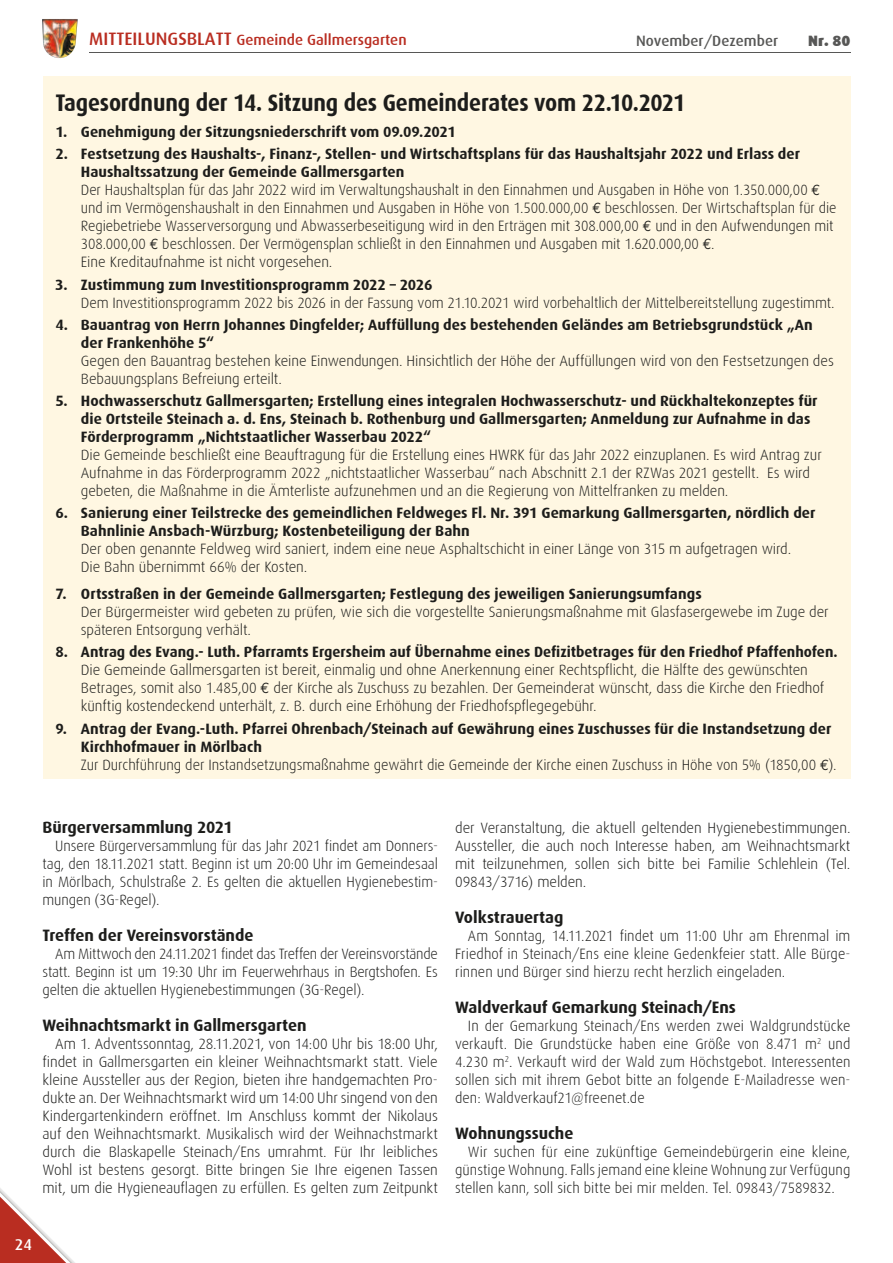
<style>
.page{position:relative;width:893px;height:1263px;background:#fff}
.page>*{position:absolute;margin:0;border:0;box-sizing:border-box;transform-origin:0 0}
.t1{font:700 24px "Dax";letter-spacing:-.01em;color:#1d1d1b;scale:.91 1}
.t2{font:700 16.5px "Dax";letter-spacing:-.005em;color:#1d1d1b}
.t3{font:500 15.75px "Dax";color:#fff}
.t4{font:300 15px/18px "Dax";letter-spacing:-.005em;color:#1d1d1b;text-align:justify}
.t5{font:700 15px/18px "Dax";color:#1d1d1b}
.t6{font:500 15px "Dax";color:#b92d21}
.t7{font:500 15px "Dax";color:#575756}
.t8{font:900 15px "Dax";color:#575756}
.s1{font-size:18px}
.s2{font-weight:700}
.s3{font-family:"Euro Mono";font-weight:400}
.s4{font-weight:300}
</style>
<div class="page">
<img style="left:42px;top:19px;width:36px;height:39px">
<hr style="left:89px;top:52px;width:762px;height:1px;background:#575756">
<svg style="left:0;top:1188px;width:75px;height:75px"></svg>
<div style="left:43px;top:77px;width:807px;height:702px;background:#fff7e2"></div>
<p class="t6" style="left:89px;top:32px;width:319px"><span class="s1">MITTEILUNGSBLATT</span> Gemeinde Gallmersgarten</p>
<p class="t7" style="left:636px;top:33px;width:144px">November/Dezember</p>
<p class="t8" style="left:808px;top:32px;width:44px">Nr. 80</p>
<h1 class="t1" style="left:55px;top:90px;width:694px">Tagesordnung der 14. Sitzung des Gemeinderates vom 22.10.2021</h1>
<p class="t5" style="left:55px;top:123px;width:402px">1. Genehmigung der Sitzungsniederschrift vom 09.09.2021</p>
<p class="t4" style="left:81px;top:146px;width:757px;text-align:left;text-indent:-26px"><span class="s2">2. Festsetzung des Haushalts-, Finanz-, Stellen- und Wirtschaftsplans f¸r das Haushaltsjahr 2022 und Erlass der Haushaltssatzung der Gemeinde Gallmersgarten<br></span>Der Haushaltsplan f¸r das Jahr 2022 wird im Verwaltungshaushalt in den Einnahmen und Ausgaben in Hˆhe von 1.350.000,00 <span class="s3">€ </span>und im Vermˆgenshaushalt in den Einnahmen und Ausgaben in Hˆhe von 1.500.000,00 <span class="s3">€</span> beschlossen. Der Wirtschaftsplan f¸r die Regiebetriebe Wasserversorgung und Abwasserbeseitigung wird in den Ertr‰gen mit 308.000,00 <span class="s3">€</span> und in den Aufwendungen mit 308.000,00 <span class="s3">€</span> beschlossen. Der Vermˆgensplan schlieflt in den Einnahmen und Ausgaben mit 1.620.000,00 <span class="s3">€</span>.<br>Eine Kreditaufnahme ist nicht vorgesehen.</p>
<p class="t5" style="left:55px;top:276px;width:379px">3. Zustimmung zum Investitionsprogramm 2022 ñ 2026</p>
<p class="t4" style="left:81px;top:294px;width:755px">Dem Investitionsprogramm 2022 bis 2026 in der Fassung vom 21.10.2021 wird vorbehaltlich der Mittelbereitstellung zugestimmt.</p>
<p class="t5" style="left:81px;top:316px;width:734px;text-indent:-26px">4. Bauantrag von Herrn Johannes Dingfelder; Auff¸llung des bestehenden Gel‰ndes am Betriebsgrundst¸ck ÑAn der Frankenhˆhe 5ì</p>
<p class="t4" style="left:81px;top:352px;width:755px">Gegen den Bauantrag bestehen keine Einwendungen. Hinsichtlich der Hˆhe der Auff¸llungen wird von den Festsetzungen des<br>Bebauungsplans Befreiung erteilt.</p>
<p class="t5" style="left:81px;top:392px;width:738px;text-indent:-26px">5. Hochwasserschutz Gallmersgarten; Erstellung eines integralen Hochwasserschutz- und R¸ckhaltekonzeptes f¸r die Ortsteile Steinach a. d. Ens, Steinach b. Rothenburg und Gallmersgarten; Anmeldung zur Aufnahme in das<br>Fˆrderprogramm ÑNichtstaatlicher Wasserbau 2022ì</p>
<p class="t4" style="left:81px;top:447px;width:742px;text-align:left">Die Gemeinde beschlieflt eine Beauftragung f¸r die Erstellung eines HWRK f¸r das Jahr 2022 einzuplanen. Es wird Antrag zur<br>Aufnahme in das Fˆrderprogramm 2022 Ñnichtstaatlicher Wasserbauì nach Abschnitt 2.1 der RZWas 2021 gestellt. Es wird gebeten, die Maflnahme in die ƒmterliste aufzunehmen und an die Regierung von Mittelfranken zu melden.</p>
<p class="t5" style="left:81px;top:505px;width:736px;text-indent:-26px">6. Sanierung einer Teilstrecke des gemeindlichen Feldweges Fl. Nr. 391 Gemarkung Gallmersgarten, nˆrdlich der<br>Bahnlinie Ansbach-W¸rzburg; Kostenbeteiligung der Bahn</p>
<p class="t4" style="left:81px;top:541px;width:712px">Der oben genannte Feldweg wird saniert, indem eine neue Asphaltschicht in einer L‰nge von 315 m aufgetragen wird.<br>Die Bahn ¸bernimmt 66% der Kosten.</p>
<p class="t5" style="left:55px;top:585px;width:648px">7. Ortsstraflen in der Gemeinde Gallmersgarten; Festlegung des jeweiligen Sanierungsumfangs</p>
<p class="t4" style="left:81px;top:603px;width:749px">Der B¸rgermeister wird gebeten zu pr¸fen, wie sich die vorgestellte Sanierungsmaflnahme mit Glasfasergewebe im Zuge der sp‰teren Entsorgung verh‰lt.</p>
<p class="t5" style="left:55px;top:643px;width:784px">8. Antrag des Evang.- Luth. Pfarramts Ergersheim auf ‹bernahme eines Defizitbetrages f¸r den Friedhof Pfaffenhofen.</p>
<p class="t4" style="left:81px;top:662px;width:745px;text-align:left">Die Gemeinde Gallmersgarten ist bereit, einmalig und ohne Anerkennung einer Rechtspflicht, die H‰lfte des gew¸nschten<br>Betrages, somit also 1.485,00 <span class="s3">€</span> der Kirche als Zuschuss zu bezahlen. Der Gemeinderat w¸nscht, dass die Kirche den Friedhof k¸nftig kostendeckend unterh‰lt, z. B. durch eine Erhˆhung der Friedhofspflegegeb¸hr.</p>
<p class="t5" style="left:81px;top:720px;width:757px;text-indent:-26px">9. Antrag der Evang.-Luth. Pfarrei Ohrenbach/Steinach auf Gew‰hrung eines Zuschusses f¸r die Instandsetzung der<br>Kirchhofmauer in Mˆrlbach<br><span class="s4">Zur Durchf¸hrung der Instandsetzungsmaflnahme gew‰hrt die Gemeinde der Kirche einen Zuschuss in Hˆhe von 5% (1850,00</span> <span class="s3">€</span><span class="s4">).</span></p>
<p class="t2" style="left:43px;top:818px;width:192px">B¸rgerversammlung 2021</p>
<p class="t4" style="left:43px;top:837px;width:397px;text-indent:13px">Unsere B¸rgerversammlung f¸r das Jahr 2021 findet am Donners&shy;tag, den 18.11.2021 statt. Beginn ist um 20:00 Uhr im Gemeindesaal in Mˆrlbach, Schulstrafle 2. Es gelten die aktuellen Hygienebestim&shy;mungen (3G-Regel).</p>
<p class="t2" style="left:43px;top:926px;width:213px">Treffen der Vereinsvorst‰nde</p>
<p class="t4" style="left:43px;top:945px;width:397px;text-indent:13px">Am Mittwoch den 24.11.2021 findet das Treffen der Vereinsvorst‰nde statt. Beginn ist um 19:30 Uhr im Feuerwehrhaus in Bergtshofen. Es gelten die aktuellen Hygienebestimmungen (3G-Regel).</p>
<p class="t2" style="left:43px;top:1016px;width:266px">Weihnachtsmarkt in Gallmersgarten</p>
<p class="t4" style="left:43px;top:1035px;width:397px;text-indent:13px">Am 1. Adventssonntag, 28.11.2021, von 14:00 Uhr bis 18:00 Uhr, findet in Gallmersgarten ein kleiner Weihnachtsmarkt statt. Viele kleine Aussteller aus der Region, bieten ihre handgemachten Pro&shy;dukte an. Der Weihnachtsmarkt wird um 14:00 Uhr singend von den Kindergartenkindern erˆffnet. Im Anschluss kommt der Nikolaus auf den Weihnachtsmarkt. Musikalisch wird der Weihnachstmarkt durch die Blaskapelle Steinach/Ens umrahmt. F¸r Ihr leibliches Wohl ist bestens gesorgt. Bitte bringen Sie Ihre eigenen Tassen mit, um die Hygieneauflagen zu erf¸llen. Es gelten zum Zeitpunkt</p>
<p class="t3" style="left:15px;top:1236px;width:19px">24</p>
<p class="t4" style="left:455px;top:819px;width:397px">der Veranstaltung, die aktuell geltenden Hygienebestimmungen.<br>Aussteller, die auch noch Interesse haben, am Weihnachtsmarkt mit teilzunehmen, sollen sich bitte bei Familie Schlehlein (Tel.<br>09843/3716) melden.</p>
<p class="t2" style="left:455px;top:908px;width:110px">Volkstrauertag</p>
<p class="t4" style="left:455px;top:927px;width:397px;text-indent:13px">Am Sonntag, 14.11.2021 findet um 11:00 Uhr am Ehrenmal im Friedhof in Steinach/Ens eine kleine Gedenkfeier statt. Alle B¸rge&shy;rinnen und B¸rger sind hierzu recht herzlich eingeladen.</p>
<p class="t2" style="left:455px;top:998px;width:282px">Waldverkauf Gemarkung Steinach/Ens</p>
<p class="t4" style="left:455px;top:1017px;width:397px;text-indent:13px">In der Gemarkung Steinach/Ens werden zwei Waldgrundst¸cke verkauft. Die Grundst¸cke haben eine Grˆfle von 8.471 m<sup>2</sup> und 4.230 m<sup>2</sup>. Verkauft wird der Wald zum Hˆchstgebot. Interessenten sollen sich mit ihrem Gebot bitte an folgende E-Mailadresse wen&shy;den: Waldverkauf21@freenet.de</p>
<p class="t2" style="left:455px;top:1124px;width:120px">Wohnungssuche</p>
<p class="t4" style="left:455px;top:1143px;width:397px;text-indent:13px">Wir suchen f¸r eine zuk¸nftige Gemeindeb¸rgerin eine kleine, g¸nstige Wohnung. Falls jemand eine kleine Wohnung zur Verf¸gung stellen kann, soll sich bitte bei mir melden. Tel. 09843/7589832.</p>
</div>
